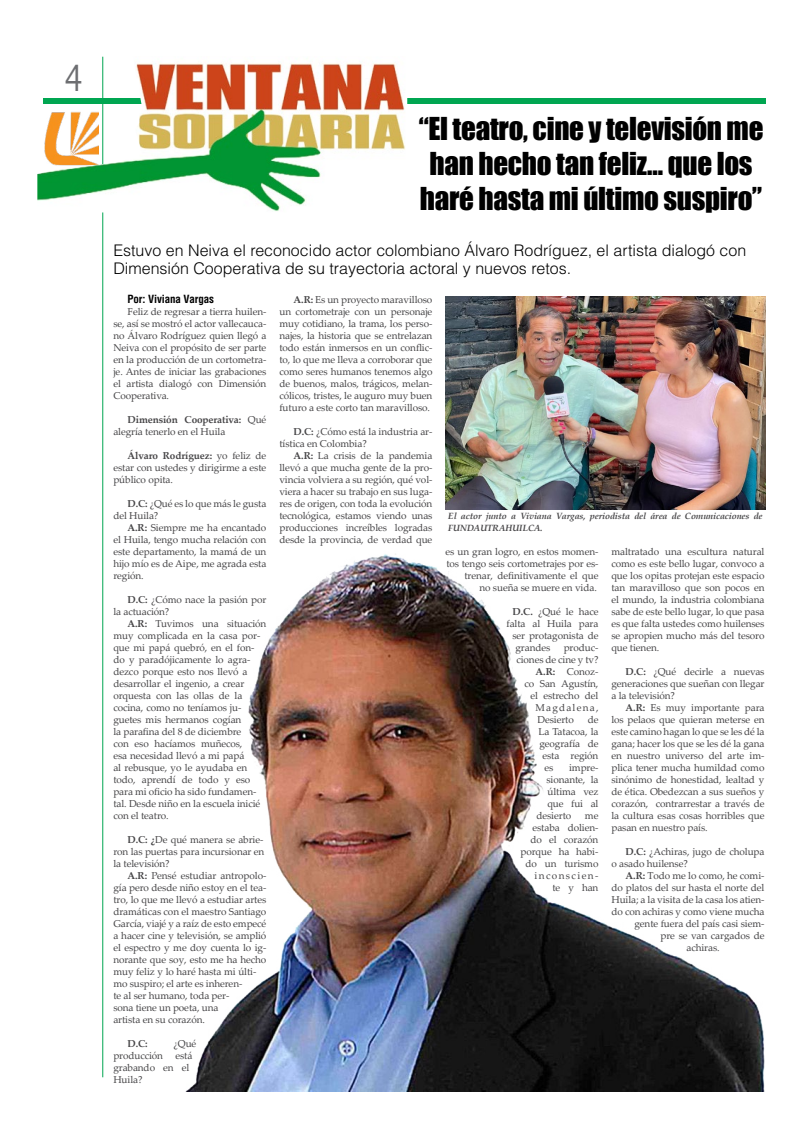
<style>
.page{position:relative;width:808px;height:1134px;background:#fff}
.page>*{position:absolute;margin:0;border:0;box-sizing:border-box;transform-origin:0 0}
.t1{font:300 condensed 40px "Abadi";color:#6d6e71}
.t2{font:29px/34.8px "Impact";letter-spacing:-.01em;color:#000;text-align:center}
.t3{font:300 16px/18px "Helvetica LT Std";color:#000}
.t4{font:700 condensed 11px "Helvetica LT Std";letter-spacing:-.01em;color:#000}
.t5{font:10px/12px "Palatino Linotype";letter-spacing:-.01em;color:#464547;text-align:justify}
.t6{font:10px "Palatino Linotype";letter-spacing:.12em;color:#464547}
.t7{font:700 10px "Palatino Linotype";color:#464547}
.t8{font:italic 700 9px/12px "Book Antiqua";letter-spacing:-.01em;color:#464547}
.s1{font-weight:700}
</style>
<div class="page">
<div style="left:43px;top:99px;width:722px;height:5px;background:#00a651"></div>
<hr style="left:102px;top:57px;width:1px;height:1020px;background:#00a651">
<img style="left:37px;top:56px;width:370px;height:156px">
<img style="left:102px;top:549px;width:663px;height:542px">
<img style="left:445px;top:296px;width:320px;height:213px">
<h1 class="t1" style="left:64px;top:54px;width:20px">4</h1>
<h2 class="t2" style="left:419px;top:111px;width:346px">“El teatro, cine y televisión me han hecho tan feliz… que los haré hasta mi último suspiro”</h2>
<h3 class="t3" style="left:113px;top:241px;width:634px">Estuvo en Neiva el reconocido actor colombiano Álvaro Rodríguez, el artista dialogó con<br>Dimensión Cooperativa de su trayectoria actoral y nuevos retos.</h3>
<p class="t4" style="left:128px;top:292px;width:88px">Por: Viviana Vargas</p>
<p class="t5" style="left:113px;top:305px;width:155px;text-indent:14px">Feliz de regresar a tierra huilen&shy;se, así se mostró el actor vallecauca&shy;no Álvaro Rodríguez quien llegó a Neiva con el propósito de ser parte en la producción de un cortometra&shy;je. Antes de iniciar las grabaciones el artista dialogó con Dimensión Cooperativa.</p>
<p class="t5" style="left:113px;top:413px;width:154px;text-indent:14px"><span class="s1">Dimensión Cooperativa:</span> Qué alegría tenerlo en el Huila</p>
<p class="t5" style="left:113px;top:449px;width:154px;text-indent:14px"><span class="s1">Álvaro Rodríguez:</span> yo feliz de estar con ustedes y dirigirme a este público opita.</p>
<p class="t5" style="left:113px;top:497px;width:155px;text-indent:14px"><span class="s1">D.C:</span> ¿Qué es lo que más le gusta del Huila?</p>
<p class="t5" style="left:113px;top:521px;width:155px;text-indent:14px"><span class="s1">A.R:</span> Siempre me ha encantado el Huila, tengo mucha relación con este departamento, la mamá de un hijo mío es de Aipe, me agrada esta región.</p>
<p class="t5" style="left:113px;top:593px;width:155px;text-indent:14px"><span class="s1">D.C:</span> ¿Cómo nace la pasión por la actuación?</p>
<p class="t5" style="left:113px;top:617px;width:155px;text-align:left;text-indent:14px"><span class="s1">A.R:</span> Tuvimos una situación muy complicada en la casa por&shy;que mi papá quebró, en el fon&shy;do y paradójicamente lo agra&shy;dezco porque esto nos llevó a desarrollar el ingenio, a crear orquesta con las ollas de la cocina, como no teníamos ju&shy;guetes mis hermanos cogían<br>la parafina del 8 de diciembre<br>con eso hacíamos muñecos,<br>esa necesidad llevó a mi papá<br>al rebusque, yo le ayudaba en todo, aprendí de todo y eso para mi oficio ha sido fundamen&shy;tal. Desde niño en la escuela inicié con el teatro.</p>
<p class="t5" style="left:113px;top:833px;width:153px;text-indent:14px"><span class="s1">D.C: ¿</span>De qué manera se abrie&shy;ron las puertas para incursionar en la televisión?</p>
<p class="t5" style="left:113px;top:869px;width:155px;text-align:left;text-indent:14px"><span class="s1">A.R:</span> Pensé estudiar antropolo&shy;gía pero desde niño estoy en el tea&shy;tro, lo que me llevó a estudiar artes dramáticas con el maestro Santiago<br>García, viajé y a raíz de esto empecé a hacer cine y televisión, se amplió el espectro y me doy cuenta lo ig&shy;norante que soy, esto me ha hecho muy feliz y lo haré hasta mi últi&shy;mo suspiro; el arte es inheren-<br>te al ser humano, toda per-<br>sona tiene un poeta, una<br>artista en su corazón.</p>
<p class="t7" style="left:128px;top:1037px;width:22px">D.C:</p>
<p class="t5" style="left:113px;top:1037px;width:85px;text-align:left;text-indent:60px">¿Qué producción está grabando en el<br>Huila?</p>
<p class="t5" style="left:279px;top:293px;width:155px;text-indent:14px"><span class="s1">A.R:</span> Es un proyecto maravilloso un cortometraje con un personaje muy cotidiano, la trama, los perso&shy;najes, la historia que se entrelazan todo están inmersos en un conflic&shy;to, lo que me lleva a corroborar que como seres humanos tenemos algo de buenos, malos, trágicos, melan&shy;cólicos, tristes, le auguro muy buen futuro a este corto tan maravilloso.</p>
<p class="t5" style="left:279px;top:425px;width:154px;text-indent:14px"><span class="s1">D.C:</span> ¿Cómo está la industria ar&shy;tística en Colombia?</p>
<p class="t5" style="left:279px;top:449px;width:155px;text-indent:14px"><span class="s1">A.R:</span> La crisis de la pandemia llevó a que mucha gente de la pro&shy;vincia volviera a su región, qué vol&shy;viera a hacer su trabajo en sus luga&shy;res de origen, con toda la evolución tecnológica, estamos viendo unas producciones increíbles logradas desde la provincia, de verdad que</p>
<p class="t8" style="left:448px;top:510px;width:316px">El actor junto a Viviana Vargas, periodista del área de Comunicaciones de<br>FUNDAUTRAHUILCA.</p>
<p class="t5" style="left:445px;top:545px;width:155px;text-align:right">es un gran logro, en estos momen&shy;tos tengo seis cortometrajes por es&shy;trenar, definitivamente el que<br>no sueña se muere en vida.</p>
<p class="t5" style="left:513px;top:605px;width:87px"><span class="s1">D.C.</span> ¿Qué le hace</p>
<p class="t5" style="left:506px;top:617px;width:93px">falta al Huila para</p>
<p class="t5" style="left:512px;top:629px;width:87px">ser protagonista de</p>
<p class="t5" style="left:515px;top:641px;width:36px">grandes</p>
<p class="t5" style="left:564px;top:641px;width:36px">produc-</p>
<p class="t5" style="left:516px;top:653px;width:84px">ciones de cine y tv?</p>
<p class="t5" style="left:536px;top:665px;width:64px"><span class="s1">A.R:</span> Conoz-</p>
<p class="t5" style="left:524px;top:677px;width:76px">co San Agustín,</p>
<p class="t5" style="left:530px;top:689px;width:69px">el estrecho del</p>
<p class="t6" style="left:535px;top:701px;width:65px">Magdalena,</p>
<p class="t5" style="left:537px;top:713px;width:38px">Desierto</p>
<p class="t5" style="left:588px;top:713px;width:12px">de</p>
<p class="t5" style="left:538px;top:725px;width:62px">La Tatacoa, la</p>
<p class="t5" style="left:539px;top:737px;width:61px">geografía de</p>
<p class="t5" style="left:542px;top:749px;width:57px">esta región</p>
<p class="t5" style="left:544px;top:761px;width:10px">es</p>
<p class="t5" style="left:569px;top:761px;width:31px">impre-</p>
<p class="t5" style="left:546px;top:773px;width:53px">sionante, la</p>
<p class="t5" style="left:547px;top:785px;width:52px">última vez</p>
<p class="t5" style="left:547px;top:797px;width:52px">que fui al</p>
<p class="t5" style="left:536px;top:809px;width:36px">desierto</p>
<p class="t5" style="left:520px;top:809px;width:79px;text-align:right">me<br>estaba dolien&shy;do el corazón porque ha habi&shy;do un turismo inconscien-<br>te y han</p>
<p class="t5" style="left:611px;top:545px;width:155px">maltratado una escultura natural como es este bello lugar, convoco a que los opitas protejan este espacio tan maravilloso que son pocos en el mundo, la industria colombiana sabe de este bello lugar, lo que pasa es que falta ustedes como huilenses se apropien mucho más del tesoro que tienen.</p>
<p class="t5" style="left:611px;top:665px;width:155px;text-indent:14px"><span class="s1">D.C:</span> ¿Qué decirle a nuevas generaciones que sueñan con llegar a la televisión?</p>
<p class="t5" style="left:611px;top:701px;width:155px;text-indent:14px"><span class="s1">A.R:</span> Es muy importante para los pelaos que quieran meterse en este camino hagan lo que se les dé la gana; hacer los que se les dé la gana en nuestro universo del arte im&shy;plica tener mucha humildad como sinónimo de honestidad, lealtad y de ética. Obedezcan a sus sueños y corazón, contrarrestar a través de la cultura esas cosas horribles que pasan en nuestro país.</p>
<p class="t5" style="left:611px;top:845px;width:155px;text-indent:14px"><span class="s1">D.C:</span> ¿Achiras, jugo de cholupa o asado huilense?</p>
<p class="t5" style="left:626px;top:869px;width:140px"><span class="s1">A.R:</span> Todo me lo como, he comi-</p>
<p class="t5" style="left:611px;top:881px;width:154px">do platos del sur hasta el norte del</p>
<p class="t5" style="left:611px;top:893px;width:155px">Huila; a la visita de la casa los atien-</p>
<p class="t5" style="left:611px;top:905px;width:155px">do con achiras y como viene mucha</p>
<p class="t5" style="left:634px;top:917px;width:132px">gente fuera del país casi siem-</p>
<p class="t5" style="left:660px;top:929px;width:106px">pre se van cargados de</p>
<p class="t5" style="left:686px;top:941px;width:35px">achiras.</p>
</div>
